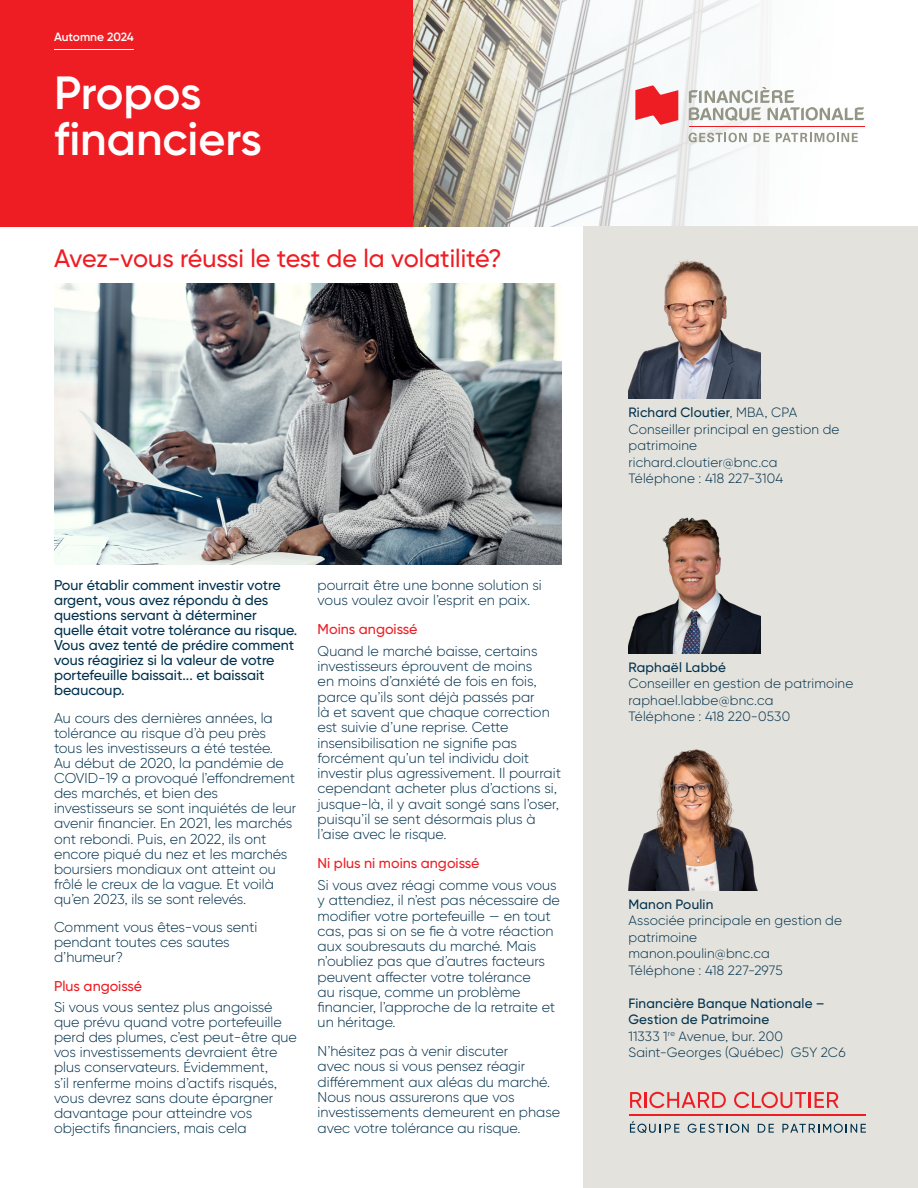
<style>
.page{position:relative;width:918px;height:1188px;background:#fff}
.page>*{position:absolute;margin:0;border:0;box-sizing:border-box;transform-origin:0 0}
.t1{font:600 46.5px/46.5px "Gilroy BN";color:#fff}
.t2{font:500 25.2px "Gilroy BN";color:#ee1d23}
.t3{font:300 14.25px/15.3px "Gilroy BN";color:#00314d}
.t4{font:500 14.25px/15px "Gilroy BN";color:#00314d}
.FEU-_3__Title_1{font:300 13.5px/16.5px "Gilroy BN";letter-spacing:.01em;color:#00314d}
.FEU-_3__Title_1-2{font:500 13.5px/16.5px "Gilroy BN";letter-spacing:.015em;color:#00314d}
.t5{font:600 12px "Gilroy BN";letter-spacing:-.005em;color:#fff}
.s1{font-weight:500;color:#ee1d23}
.s2{font-weight:300}
</style>
<div class="page">
<div style="left:0;top:0;width:414px;height:226px;background:#ee1d23"></div>
<img style="left:414px;top:0;width:418px;height:226px">
<hr style="left:54px;top:49px;width:80px;height:1px;background:#fff">
<svg style="left:689px;top:87px;width:176px;height:34px"></svg>
<svg style="left:635px;top:86px;width:43px;height:39px"></svg>
<svg style="left:689px;top:133px;width:58px;height:9px"></svg>
<svg style="left:754px;top:133px;width:15px;height:9px"></svg>
<svg style="left:776px;top:133px;width:82px;height:9px"></svg>
<hr style="left:689px;top:126px;width:176px;height:1px;background:#ee1d23">
<img style="left:55px;top:284px;width:506px;height:281px">
<div style="left:583px;top:226px;width:335px;height:962px;background:#e4e2dc"></div>
<img style="left:628px;top:259px;width:133px;height:140px">
<img style="left:628px;top:517px;width:133px;height:137px">
<img style="left:628px;top:749px;width:130px;height:141px">
<svg style="left:630px;top:1092px;width:96px;height:16px"></svg>
<svg style="left:734px;top:1092px;width:105px;height:16px"></svg>
<svg style="left:630px;top:1121px;width:50px;height:12px"></svg>
<svg style="left:688px;top:1124px;width:61px;height:9px"></svg>
<svg style="left:758px;top:1124px;width:16px;height:9px"></svg>
<svg style="left:782px;top:1124px;width:84px;height:9px"></svg>
<hr style="left:630px;top:1115px;width:236px;height:1px;background:#ee1d23">
<p class="t5" style="left:54px;top:30px;width:81px">Automne 2024</p>
<p class="t1" style="left:54px;top:69px;width:210px">Propos financiers</p>
<p class="t2" style="left:54px;top:243px;width:449px">Avez-vous réussi le test de la volatilité?</p>
<p class="t4" style="left:54px;top:577px;width:245px">Pour établir comment investir votre argent, vous avez répondu à des questions servant à déterminer quelle était votre tolérance au risque.<br>Vous avez tenté de prédire comment vous réagiriez si la valeur de votre portefeuille baissait... et baissait beaucoup.</p>
<p class="t3" style="left:54px;top:711px;width:244px">Au cours des dernières années, la tolérance au risque d’à peu près tous les investisseurs a été testée.<br>Au début de 2020, la pandémie de COVID-19 a provoqué l’effondrement des marchés, et bien des investisseurs se sont inquiétés de leur avenir financier. En 2021, les marchés ont rebondi. Puis, en 2022, ils ont encore piqué du nez et les marchés boursiers mondiaux ont atteint ou frôlé le creux de la vague. Et voilà qu’en 2023, ils se sont relevés.</p>
<p class="t3" style="left:54px;top:919px;width:205px">Comment vous êtes-vous senti pendant toutes ces sautes d’humeur?</p>
<p class="t3" style="left:54px;top:975px;width:220px;line-height:21.8px"><span class="s1">Plus angoissé<br></span>Si vous vous sentez plus angoissé</p>
<p class="t3" style="left:54px;top:1015px;width:245px">que prévu quand votre portefeuille perd des plumes, c’est peut-être que vos investissements devraient être plus conservateurs. Évidemment,<br>s’il renferme moins d’actifs risqués, vous devrez sans doute épargner davantage pour atteindre vos objectifs financiers, mais cela</p>
<p class="t3" style="left:318px;top:577px;width:226px">pourrait être une bonne solution si vous voulez avoir l’esprit en paix.</p>
<p class="t3" style="left:318px;top:618px;width:221px;line-height:22px"><span class="s1">Moins angoissé<br></span>Quand le marché baisse, certains</p>
<p class="t3" style="left:318px;top:658px;width:245px">investisseurs éprouvent de moins<br>en moins d’anxiété de fois en fois, parce qu’ils sont déjà passés par<br>là et savent que chaque correction est suivie d’une reprise. Cette insensibilisation ne signifie pas forcément qu’un tel individu doit investir plus agressivement. Il pourrait cependant acheter plus d’actions si, jusque-là, il y avait songé sans l’oser, puisqu’il se sent désormais plus à l’aise avec le risque.</p>
<p class="t3" style="left:318px;top:852px;width:240px;line-height:22px"><span class="s1">Ni plus ni moins angoissé<br></span>Si vous avez réagi comme vous vous</p>
<p class="t3" style="left:318px;top:892px;width:244px">y attendiez, il n’est pas nécessaire de modifier votre portefeuille — en tout cas, pas si on se fie à votre réaction aux soubresauts du marché. Mais n’oubliez pas que d’autres facteurs peuvent affecter votre tolérance<br>au risque, comme un problème financier, l’approche de la retraite et un héritage.</p>
<p class="t3" style="left:318px;top:1043px;width:244px">N’hésitez pas à venir discuter<br>avec nous si vous pensez réagir différemment aux aléas du marché.<br>Nous nous assurerons que vos investissements demeurent en phase avec votre tolérance au risque.</p>
<p class="FEU-_3__Title_1-2" style="left:628px;top:404px;width:170px">Richard Cloutier<span class="s2">, MBA, CPA</span></p>
<p class="FEU-_3__Title_1" style="left:628px;top:420px;width:213px">Conseiller principal en gestion de patrimoine</p>
<p class="FEU-_3__Title_1" style="left:628px;top:453px;width:151px">richard.cloutier@bnc.ca</p>
<p class="FEU-_3__Title_1" style="left:628px;top:470px;width:156px">Téléphone : 418 227-3104</p>
<p class="FEU-_3__Title_1-2" style="left:628px;top:659px;width:99px">Raphaël Labbé</p>
<p class="FEU-_3__Title_1" style="left:628px;top:675px;width:226px">Conseiller en gestion de patrimoine</p>
<p class="FEU-_3__Title_1" style="left:628px;top:692px;width:146px">raphael.labbe@bnc.ca</p>
<p class="FEU-_3__Title_1" style="left:628px;top:708px;width:163px">Téléphone : 418 220-0530</p>
<p class="FEU-_3__Title_1-2" style="left:628px;top:895px;width:86px">Manon Poulin</p>
<p class="FEU-_3__Title_1" style="left:628px;top:912px;width:215px">Associée principale en gestion de patrimoine</p>
<p class="FEU-_3__Title_1" style="left:628px;top:945px;width:143px">manon.poulin@bnc.ca</p>
<p class="FEU-_3__Title_1" style="left:628px;top:961px;width:156px">Téléphone : 418 227-2975</p>
<p class="FEU-_3__Title_1-2" style="left:628px;top:994px;width:198px">Financière Banque Nationale –<br>Gestion de Patrimoine</p>
<p class="FEU-_3__Title_1" style="left:628px;top:1027px;width:156px">11333 1<sup>re</sup> Avenue, bur. 200</p>
<p class="FEU-_3__Title_1" style="left:628px;top:1044px;width:219px">Saint-Georges (Québec) G5Y 2C6</p>
</div>
